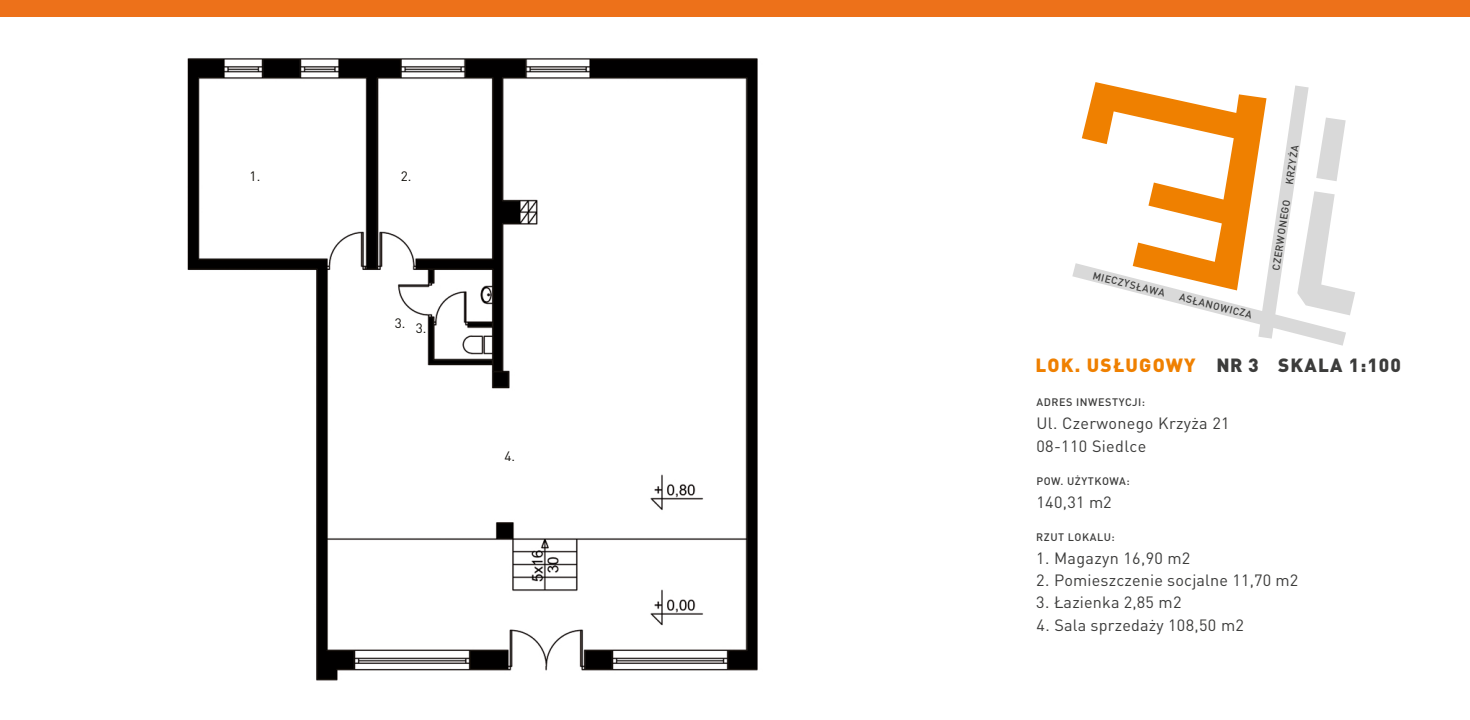
<style>
.page{position:relative;width:1470px;height:720px;background:#fff}
.page>*{position:absolute;margin:0;border:0;box-sizing:border-box;transform-origin:0 0}
.t1{font:900 18.9px "DIN Pro";letter-spacing:.065em;color:#3c3c3b}
.t2{font:900 18.9px "DIN Pro";letter-spacing:.065em;color:#ef8000}
.t3{font:16.2px/22.5px "DIN Pro";letter-spacing:.01em;color:#3c3c3b}
.t4{font:13.5px "DIN Pro";color:#12100b}
.t5{font:500 10.8px "DIN Pro";letter-spacing:.05em;color:#3c3c3b}
.t6{font:500 10.2px "DIN Pro";color:#3c3c3b}
</style>
<div class="page">
<img style="left:0;top:16px;width:1115px;height:665px">
<div style="left:0;top:0;width:1470px;height:16px;background:#ed711a"></div>
<svg style="left:490px;top:528px;width:345px;height:67px"></svg>
<hr style="left:513px;top:527px;width:1px;height:68px;background:#000">
<hr style="left:677px;top:510px;width:1px;height:68px;background:#000">
<hr style="left:530px;top:510px;width:1px;height:68px;background:#000">
<hr style="left:694px;top:527px;width:1px;height:68px;background:#000">
<hr style="left:514px;top:595px;width:181px;height:1px;background:#000">
<hr style="left:531px;top:578px;width:147px;height:1px;background:#000">
<svg style="left:192px;top:80px;width:643px;height:448px"></svg>
<svg style="left:1021px;top:65px;width:334px;height:291px"></svg>
<p class="t4" style="left:250px;top:167px;width:12px">1.</p>
<p class="t4" style="left:401px;top:167px;width:12px">2.</p>
<p class="t4" style="left:395px;top:314px;width:12px">3.</p>
<p class="t4" style="left:416px;top:319px;width:12px">3.</p>
<p class="t4" style="left:505px;top:447px;width:12px">4.</p>
<p class="t6" style="left:1095px;top:268px;width:76px;rotate:14deg">MIECZYSŁAWA</p>
<p class="t6" style="left:1181px;top:290px;width:76px;rotate:14deg">ASŁANOWICZA</p>
<p class="t6" style="left:1282px;top:183px;width:41px;rotate:-81deg">KRZYŻA</p>
<p class="t6" style="left:1269px;top:270px;width:74px;rotate:-81deg">CZERWONEGO</p>
<p class="t1" style="left:1216px;top:353px;width:44px">NR 3</p>
<p class="t2" style="left:1035px;top:353px;width:162px">LOK. USŁUGOWY</p>
<p class="t1" style="left:1278px;top:353px;width:124px">SKALA 1:100</p>
<p class="t5" style="left:1037px;top:395px;width:110px">ADRES INWESTYCJI:</p>
<p class="t3" style="left:1037px;top:411px;width:195px">Ul. Czerwonego Krzyża 21<br>08-110 Siedlce</p>
<p class="t5" style="left:1037px;top:474px;width:95px">POW. UŻYTKOWA:</p>
<p class="t3" style="left:1037px;top:490px;width:77px">140,31 m2</p>
<p class="t5" style="left:1036px;top:530px;width:80px">RZUT LOKALU:</p>
<p class="t3" style="left:1036px;top:546px;width:156px">1. Magazyn 16,90 m2</p>
<p class="t3" style="left:1036px;top:568px;width:264px">2. Pomieszczenie socjalne 11,70 m2</p>
<p class="t3" style="left:1036px;top:590px;width:147px">3. Łazienka 2,85 m2</p>
<p class="t3" style="left:1037px;top:613px;width:209px">4. Sala sprzedaży 108,50 m2</p>
</div>
